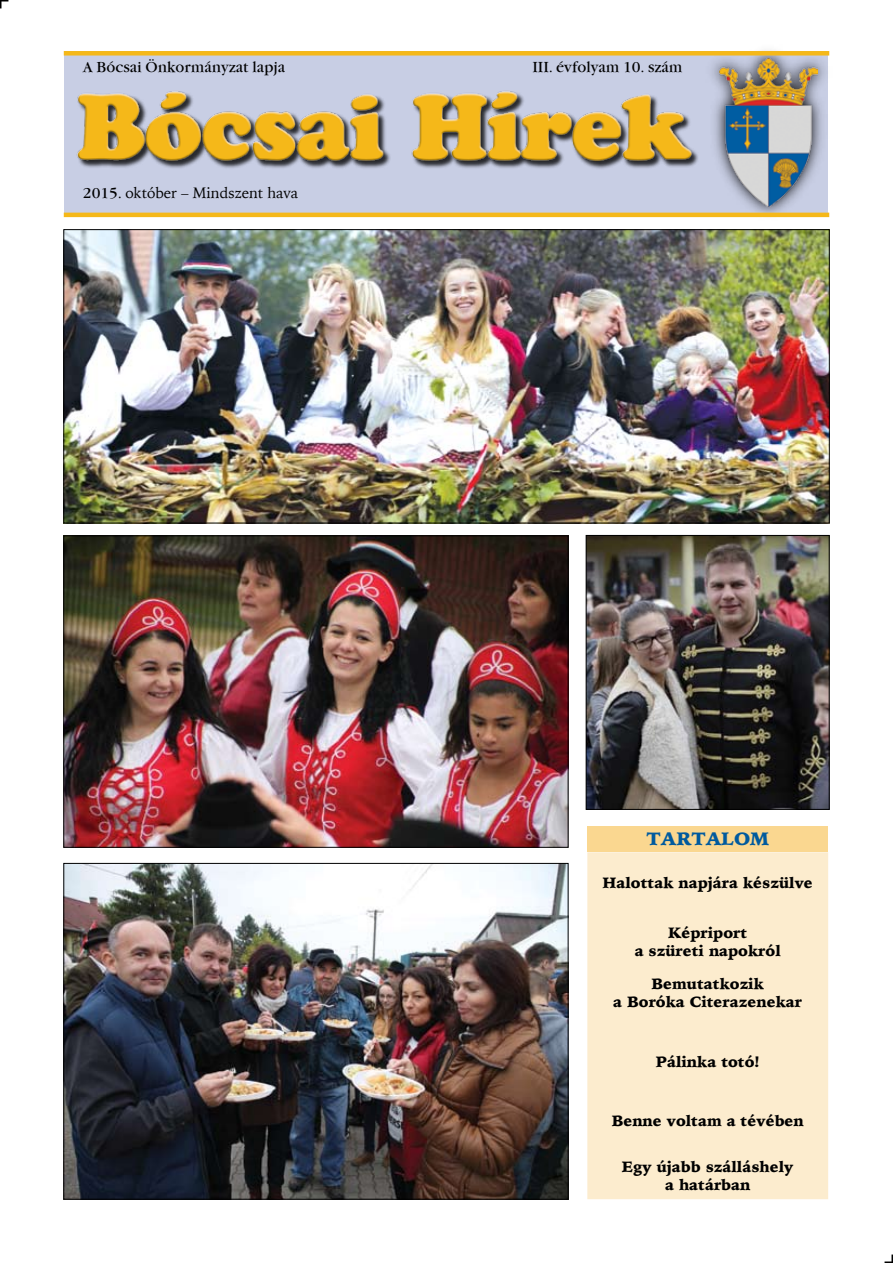
<style>
.page{position:relative;width:893px;height:1263px;background:#fff}
.page>*{position:absolute;margin:0;border:0;box-sizing:border-box;transform-origin:0 0}
.t1{font:18px "Iowan OS Blk PFL";color:#005a9e}
.t2{font:15px/18px "Iowan OS Blk PFL";color:#000;text-align:center}
.t3{font:15px "Garamond PFL";color:#000}
.t4{font:15px "Iowan OS PFL";color:#000}
.s1{font-family:"Garamond PFL"}
</style>
<div class="page">
<div style="left:65px;top:51px;width:763px;height:162px;background:#c8cee4"></div>
<svg style="left:705px;top:50px;width:125px;height:168px"></svg>
<img style="left:720px;top:59px;width:97px;height:147px">
<div style="left:64px;top:51px;width:765px;height:5px;background:#f5b819"></div>
<hr style="left:64px;top:213px;width:765px;height:4px;background:#f5b819">
<img style="left:76px;top:91px;width:622px;height:78px">
<div style="left:587px;top:826px;width:241px;height:26px;background:#fad790"></div>
<div style="left:587px;top:852px;width:241px;height:347px;background:#fcecce"></div>
<img style="left:65px;top:865px;width:501px;height:332px">
<img style="left:65px;top:537px;width:501px;height:309px">
<div style="left:63px;top:535px;width:505px;height:313px;border:1px solid #000"></div>
<img style="left:65px;top:231px;width:763px;height:290px">
<img style="left:588px;top:537px;width:240px;height:271px">
<div style="left:586px;top:535px;width:244px;height:275px;border:1px solid #000"></div>
<svg style="left:0;top:0;width:8px;height:8px"></svg>
<svg style="left:884px;top:1254px;width:9px;height:9px"></svg>
<p class="t3" style="left:83px;top:58px;width:204px">A Bócsai Önkormányzat lapja</p>
<p class="t4" style="left:83px;top:183px;width:217px"><span class="s1">2015.</span> október – Mindszent hava</p>
<p class="t3" style="left:532px;top:58px;width:151px">III. évfolyam 10. szám</p>
<p class="t1" style="left:647px;top:826px;width:124px">Tartalom</p>
<p class="t2" style="left:602px;top:873px;width:212px">Halottak napjára készülve</p>
<p class="t2" style="left:635px;top:924px;width:148px">Képriport<br>a szüreti napokról</p>
<p class="t2" style="left:613px;top:975px;width:190px">Bemutatkozik<br>a Boróka Citerazenekar</p>
<p class="t2" style="left:656px;top:1052px;width:105px">Pálinka totó!</p>
<p class="t2" style="left:612px;top:1112px;width:194px">Benne voltam a tévében</p>
<p class="t2" style="left:622px;top:1157px;width:173px">Egy újabb szálláshely a határban</p>
</div>
